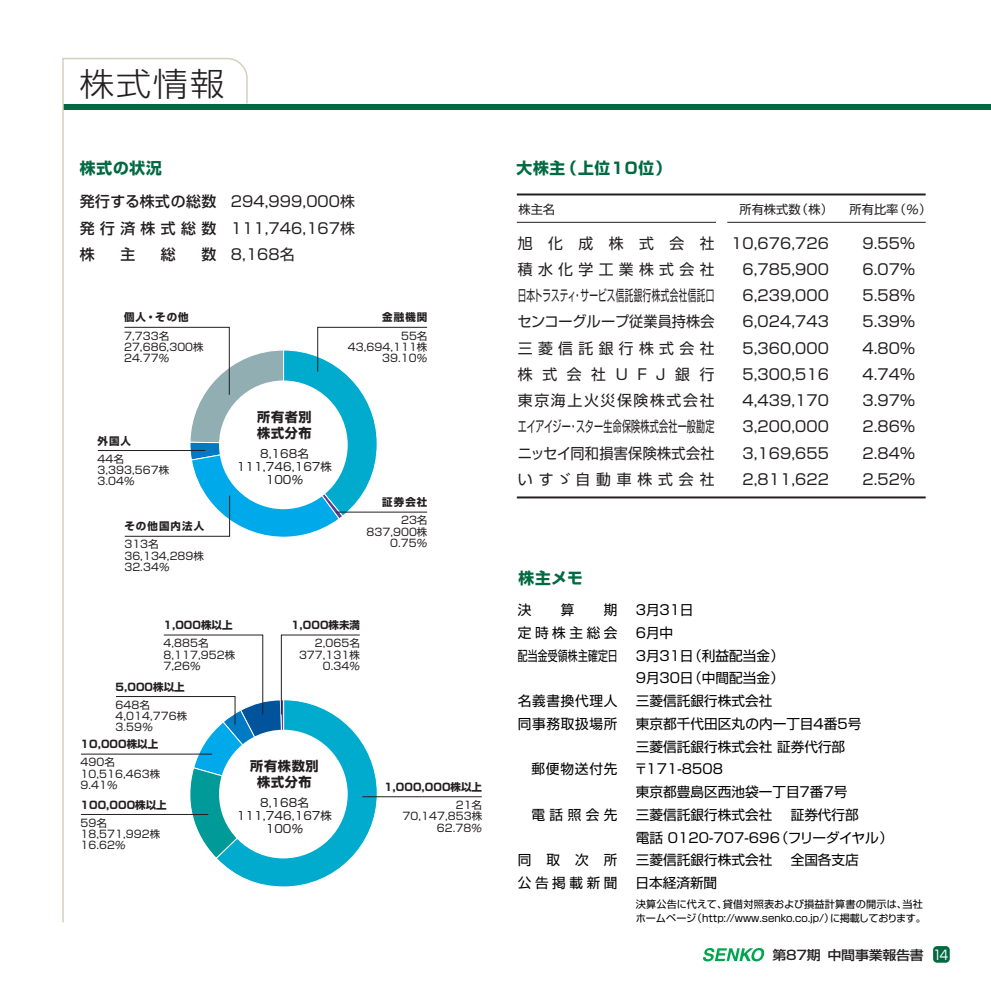
<style>
.page{position:relative;width:991px;height:991px;background:#fff}
.page>*{position:absolute;margin:0;border:0;box-sizing:border-box;transform-origin:0 0}
.t1{font:300 32.2px "Shin Go";color:#231f20;scale:1.09 1}
.t2{font:700 15.75px "Shin Go";letter-spacing:.05em;color:#026a43}
.t3{font:14.88px/26.2px "Shin Go";color:#231f20;text-align:justify}
.t4{font:500 14.88px/26.2px "Shin Go";letter-spacing:.035em;color:#231f20;text-align:justify}
.t5{font:13.65px/22.8px "Shin Go";color:#000}
.t6{font:13.65px/22.8px "Shin Go";letter-spacing:.05em;color:#000}
.t7{font:13.65px/22.8px "Shin Go";letter-spacing:.26em;color:#000}
.t8{font:700 13.12px/15.8px "Shin Go";letter-spacing:.05em;color:#231f20}
.t9{font:13.12px "Shin Go";color:#fff;scale:.85 1}
.t10{font:500 12.95px "Shin Go";letter-spacing:-.02em;color:#231f20;scale:1.08 1}
.t11{font:12.25px "Shin Go";color:#231f20}
.t12{font:11.38px/13.1px "Shin Go";color:#231f20;text-align:center}
.t13{font:10.5px/11.4px "Shin Go";color:#231f20}
.t14{font:700 10.5px "Shin Go";color:#231f20}
.t15{font:700 10.5px "Shin Go";letter-spacing:.1em;color:#231f20}
.t16{font:10.15px/14.3px "Shin Go";letter-spacing:-.01em;color:#000}
</style>
<div class="page">
<div style="left:63px;top:104px;width:927px;height:5px;background:#026a43"></div>
<div style="left:933px;top:946px;width:16px;height:16px;background:#026a43;border-radius:4px"></div>
<hr style="left:517px;top:193px;width:408px;height:2px;background:#231f20">
<hr style="left:727px;top:222px;width:198px;height:1px;background:#231f20">
<hr style="left:517px;top:222px;width:199px;height:1px;background:#231f20">
<hr style="left:517px;top:496px;width:408px;height:2px;background:#231f20">
<hr style="left:362px;top:796px;width:120px;height:1px;background:#231f20">
<svg style="left:248px;top:634px;width:130px;height:253px"></svg>
<svg style="left:248px;top:327px;width:179px;height:211px"></svg>
<svg style="left:62px;top:57px;width:186px;height:866px"></svg>
<svg style="left:703px;top:948px;width:62px;height:13px"></svg>
<h1 class="t1" style="left:79px;top:72px;width:135px">株式情報</h1>
<p class="t2" style="left:80px;top:162px;width:83px">株式の状況</p>
<p class="t4" style="left:80px;top:190px;width:138px">発行する株式の総数発行済株式総数株</p>
<p class="t4" style="left:120px;top:243px;width:16px">主</p>
<p class="t4" style="left:161px;top:243px;width:16px">総</p>
<p class="t4" style="left:201px;top:243px;width:16px">数</p>
<p class="t3" style="left:231px;top:190px;width:126px">294,999,000株111,746,167株8,168名</p>
<p class="t14" style="left:124px;top:313px;width:66px">個人・その他</p>
<p class="t13" style="left:124px;top:331px;width:81px">7,733名<br>27,686,300株<br>24.77％</p>
<p class="t14" style="left:97px;top:436px;width:35px">外国人</p>
<p class="t13" style="left:97px;top:454px;width:73px">44名<br>3,393,567株<br>3.04％</p>
<p class="t15" style="left:124px;top:522px;width:81px">その他国内法人</p>
<p class="t13" style="left:124px;top:540px;width:81px">313名<br>36,134,289株<br>32.34％</p>
<p class="t14" style="left:382px;top:313px;width:47px">金融機関</p>
<p class="t13" style="left:348px;top:331px;width:81px;text-align:right">55名<br>43,694,111株<br>39.10％</p>
<p class="t8" style="left:257px;top:411px;width:56px">所有者別株式分布</p>
<p class="t12" style="left:237px;top:448px;width:96px">8,168名<br>111,746,167株<br>100％</p>
<p class="t14" style="left:382px;top:498px;width:47px">証券会社</p>
<p class="t13" style="left:366px;top:516px;width:63px;text-align:right">23名<br>837,900株<br>0.75％</p>
<p class="t14" style="left:163px;top:621px;width:71px">1,000株以上</p>
<p class="t13" style="left:163px;top:638px;width:73px">4,885名<br>8,117,952株<br>7,26％</p>
<p class="t14" style="left:116px;top:682px;width:71px">5,000株以上</p>
<p class="t13" style="left:116px;top:700px;width:73px">648名<br>4,014,776株<br>3.59％</p>
<p class="t14" style="left:291px;top:621px;width:71px">1,000株未満</p>
<p class="t13" style="left:299px;top:638px;width:63px;text-align:right">2,065名<br>377,131株<br>0.34％</p>
<p class="t14" style="left:81px;top:740px;width:79px">10,000株以上</p>
<p class="t13" style="left:81px;top:757px;width:81px">490名<br>10,516,463株<br>9.41％</p>
<p class="t14" style="left:81px;top:800px;width:88px">100,000株以上</p>
<p class="t13" style="left:81px;top:818px;width:81px">59名<br>18,571,992株<br>16.62％</p>
<p class="t8" style="left:250px;top:759px;width:70px;text-align:center">所有株数別株式分布</p>
<p class="t12" style="left:237px;top:797px;width:96px">8,168名<br>111,746,167株<br>100％</p>
<p class="t14" style="left:384px;top:783px;width:100px">1,000,000株以上</p>
<p class="t13" style="left:402px;top:800px;width:81px;text-align:right">21名<br>70,147,853株<br>62.78％</p>
<p class="t2" style="left:516px;top:162px;width:156px">大株主（上位10位）</p>
<p class="t11" style="left:518px;top:204px;width:38px">株主名</p>
<p class="t11" style="left:739px;top:204px;width:95px">所有株式数（株）</p>
<p class="t11" style="left:849px;top:204px;width:83px">所有比率（％）</p>
<p class="t3" style="left:517px;top:231px;width:198px">旭化成株式会社積水化学工業株式会社日本トラスティ・サービス信託銀行株式会社信託口センコーグループ従業員持株会三菱信託銀行株式会社株式会社UFJ銀行東京海上火災保険株式会社エイアイジー・スター生命保険株式会社一般勘定ニッセイ同和損害保険株式会社いすゞ自動車株式会社</p>
<p class="t3" style="left:742px;top:231px;width:88px;text-indent:-11px">10,676,726<br>6,785,900<br>6,239,000<br>6,024,743<br>5,360,000<br>5,300,516<br>4,439,170<br>3,200,000<br>3,169,655<br>2,811,622</p>
<p class="t3" style="left:862px;top:231px;width:54px">9.55% 6.07% 5.58% 5.39% 4.80% 4.74% 3.97% 2.86% 2.84% 2.52%</p>
<p class="t2" style="left:518px;top:572px;width:66px">株主メモ</p>
<p class="t5" style="left:518px;top:600px;width:15px">決</p>
<p class="t5" style="left:561px;top:600px;width:15px">算</p>
<p class="t5" style="left:518px;top:600px;width:102px;text-align:justify;text-indent:86px">期定時株主総会配当金受領株主確定日</p>
<p class="t6" style="left:518px;top:691px;width:101px">名義書換代理人同事務取扱場所</p>
<p class="t5" style="left:531px;top:759px;width:88px">郵便物送付先</p>
<p class="t5" style="left:531px;top:804px;width:88px">電話照会先</p>
<p class="t7" style="left:518px;top:850px;width:101px">同取次所公告掲載新聞</p>
<p class="t5" style="left:634px;top:600px;width:229px">3月31日<br>6月中<br>3月31日（利益配当金）<br>9月30日（中間配当金）<br>三菱信託銀行株式会社<br>東京都千代田区丸の内一丁目4番5号三菱信託銀行株式会社 証券代行部〒171-8508<br>東京都豊島区西池袋一丁目7番7号三菱信託銀行株式会社</p>
<p class="t5" style="left:636px;top:804px;width:259px;text-indent:155px">証券代行部<br>電話 0120-707-696（フリーダイヤル）三菱信託銀行株式会社</p>
<p class="t5" style="left:790px;top:850px;width:70px">全国各支店</p>
<p class="t5" style="left:635px;top:873px;width:83px">日本経済新聞</p>
<p class="t16" style="left:635px;top:898px;width:292px">決算公告に代えて、貸借対照表および損益計算書の開示は、当社ホームページ（http://www.senko.co.jp/）に掲載しております。</p>
<p class="t10" style="left:772px;top:950px;width:142px">第87期 中間事業報告書</p>
<p class="t9" style="left:933px;top:950px;width:19px">14</p>
</div>
